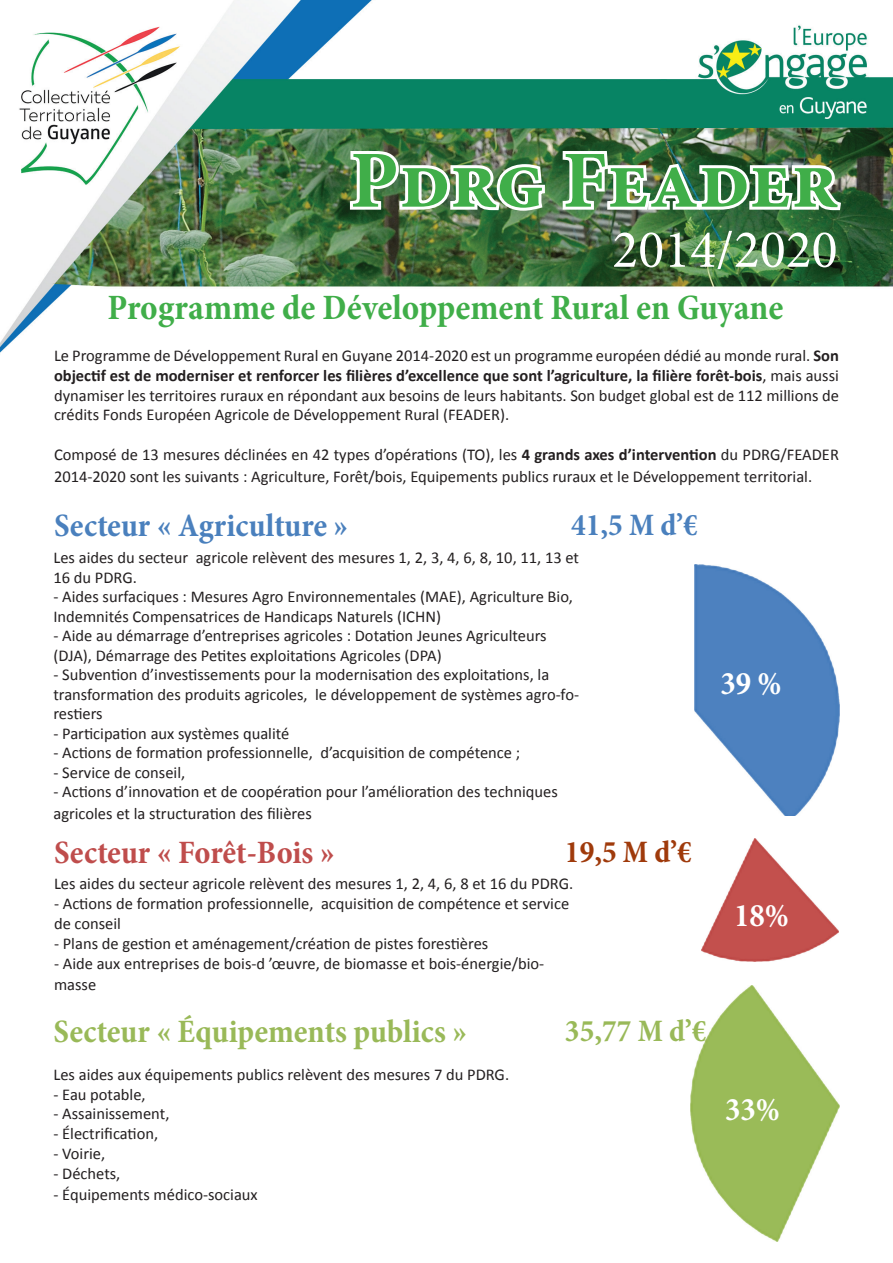
<style>
.page{position:relative;width:893px;height:1263px;background:#fff}
.page>*{position:absolute;margin:0;border:0;box-sizing:border-box;transform-origin:0 0}
.t1{font:700 81px "Minion Pro";color:#40ae49}
.t2{font:54px "Minion Pro";color:#fff}
.t3{font:700 condensed 36px "Minion Pro";color:#40ae49}
.t4{font:700 condensed 33px "Minion Pro";color:#99b958}
.t5{font:700 condensed 33px "Minion Pro";color:#4a80bd}
.t6{font:700 condensed 33px "Minion Pro";color:#bf4d4c}
.t7{font:700 condensed 33px "Minion Pro";color:#fff}
.t8{font:700 condensed 31.5px "Minion Pro";color:#99b958}
.t9{font:700 condensed 31.5px "Minion Pro";color:#4a80bd}
.t10{font:700 condensed 31.5px "Minion Pro";color:#9f3a0b}
.t11{font:16.5px/19.8px "Calibri";color:#231f20}
.s1{font-weight:700}
</style>
<div class="page">
<img style="left:0;top:0;width:893px;height:1109px">
<img style="left:347px;top:147px;width:201px;height:67px">
<img style="left:560px;top:148px;width:285px;height:65px">
<img style="left:694px;top:564px;width:145px;height:251px">
<img style="left:702px;top:839px;width:137px;height:122px">
<img style="left:690px;top:986px;width:149px;height:256px">
<h1 class="t1" style="left:350px;top:124px;width:490px">Pdrg Feader</h1>
<h2 class="t2" style="left:612px;top:213px;width:227px">2014/2020</h2>
<h3 class="t3" style="left:107px;top:282px;width:677px">Programme de Développement Rural en Guyane</h3>
<p class="t11" style="left:54px;top:346px;width:786px;text-align:justify">Le Programme de Développement Rural en Guyane 2014-2020 est un programme européen dédié au monde rural. <span class="s1">Son objectif est de moderniser et renforcer les filières d’excellence que sont l’agriculture, la filière forêt-bois</span>, mais aussi dynamiser les territoires ruraux en répondant aux besoins de leurs habitants. Son budget global est de 112 millions de crédits Fonds Européen Agricole de Développement Rural (FEADER).</p>
<p class="t11" style="left:54px;top:444px;width:786px;line-height:21.6px">Composé de 13 mesures déclinées en 42 types d’opérations (TO), les <span class="s1">4 grands axes d’intervention</span> du PDRG/FEADER<br>2014-2020 sont les suivants : Agriculture, Forêt/bois, Equipements publics ruraux et le Développement territorial.</p>
<h3 class="t5" style="left:54px;top:503px;width:296px">Secteur « Agriculture »</h3>
<p class="t11" style="left:53px;top:548px;width:527px">Les aides du secteur agricole relèvent des mesures 1, 2, 3, 4, 6, 8, 10, 11, 13 et<br>16 du PDRG.</p>
<p class="t11" style="left:53px;top:587px;width:521px">- Aides surfaciques : Mesures Agro Environnementales (MAE), Agriculture Bio,<br>Indemnités Compensatrices de Handicaps Naturels (ICHN)</p>
<p class="t11" style="left:53px;top:626px;width:495px">- Aide au démarrage d’entreprises agricoles : Dotation Jeunes Agriculteurs (DJA), Démarrage des Petites exploitations Agricoles (DPA)</p>
<p class="t11" style="left:53px;top:665px;width:527px">- Subvention d’investissements pour la modernisation des exploitations, la transformation des produits agricoles, le développement de systèmes agro-fo&shy;restiers</p>
<p class="t11" style="left:53px;top:724px;width:237px">- Participation aux systèmes qualité</p>
<p class="t11" style="left:53px;top:743px;width:468px">- Actions de formation professionnelle, d’acquisition de compétence ;</p>
<p class="t11" style="left:53px;top:763px;width:133px">- Service de conseil,</p>
<p class="t11" style="left:53px;top:781px;width:506px;line-height:21.6px">- Actions d’innovation et de coopération pour l’amélioration des techniques agricoles et la structuration des filières</p>
<h3 class="t9" style="left:571px;top:504px;width:128px">41,5 M d’€</h3>
<h3 class="t7" style="left:720px;top:660px;width:63px">39 %</h3>
<h3 class="t6" style="left:54px;top:829px;width:282px">Secteur « Forêt-Bois »</h3>
<h3 class="t10" style="left:565px;top:830px;width:128px">19,5 M d’€</h3>
<p class="t11" style="left:54px;top:874px;width:521px">Les aides du secteur agricole relèvent des mesures 1, 2, 4, 6, 8 et 16 du PDRG.</p>
<p class="t11" style="left:54px;top:894px;width:517px">- Actions de formation professionnelle, acquisition de compétence et service de conseil</p>
<p class="t11" style="left:54px;top:933px;width:436px">- Plans de gestion et aménagement/création de pistes forestières</p>
<p class="t11" style="left:54px;top:952px;width:492px;line-height:21.6px">- Aide aux entreprises de bois-d ’œuvre, de biomasse et bois-énergie/bio&shy;masse</p>
<h3 class="t4" style="left:53px;top:1009px;width:415px">Secteur « Équipements publics »</h3>
<p class="t11" style="left:53px;top:1064px;width:457px">Les aides aux équipements publics relèvent des mesures 7 du PDRG.</p>
<p class="t11" style="left:53px;top:1084px;width:94px">- Eau potable,</p>
<p class="t11" style="left:53px;top:1104px;width:118px">- Assainissement,</p>
<p class="t11" style="left:53px;top:1124px;width:106px">- Électrification,</p>
<p class="t11" style="left:53px;top:1143px;width:53px">- Voirie,</p>
<p class="t11" style="left:53px;top:1163px;width:69px">- Déchets,</p>
<p class="t11" style="left:53px;top:1185px;width:206px">- Équipements médico-sociaux</p>
<h3 class="t8" style="left:565px;top:1009px;width:143px">35,77 M d’€</h3>
<h3 class="t7" style="left:734px;top:893px;width:56px">18%</h3>
<h3 class="t7" style="left:725px;top:1086px;width:56px">33%</h3>
</div>
